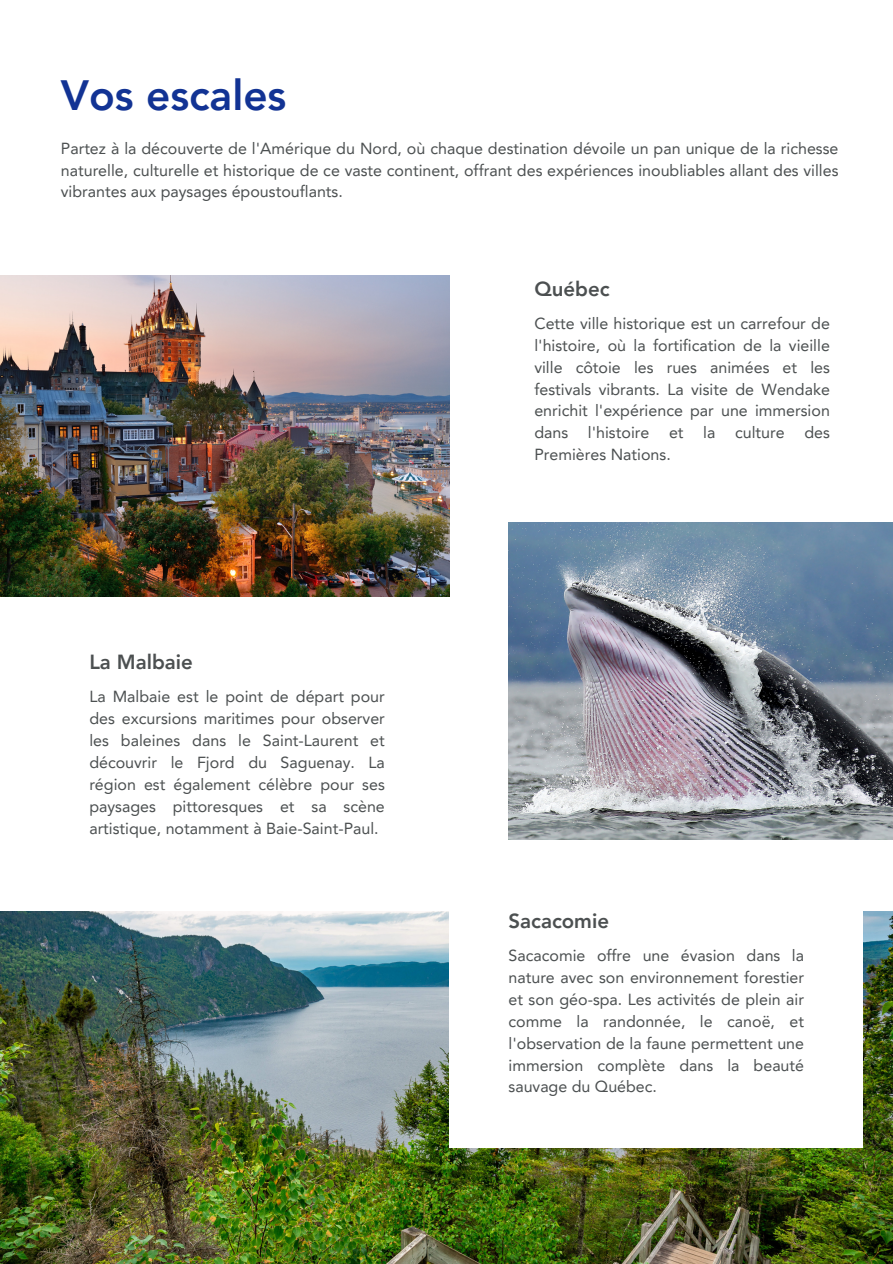
<style>
.page{position:relative;width:893px;height:1264px;background:#fff}
.page>*{position:absolute;margin:0;border:0;box-sizing:border-box;transform-origin:0 0}
.t1{font:800 42.3px "Avenir LT Pro";color:#123394}
.t2{font:800 20.4px "Avenir LT Pro";color:#4c5051}
.t3{font:16.05px/21.9px "Avenir LT Pro";color:#4c5051;text-align:justify}
</style>
<div class="page">
<img style="left:508px;top:522px;width:384px;height:317px">
<img style="left:0;top:911px;width:892px;height:352px">
<img style="left:0;top:275px;width:449px;height:321px">
<div style="left:449px;top:895px;width:413px;height:252px;background:#fff"></div>
<h2 class="t1" style="left:61px;top:78px;width:227px">Vos escales</h2>
<p class="t3" style="left:61px;top:139px;width:779px">Partez à la découverte de l'Amérique du Nord, où chaque destination dévoile un pan unique de la richesse naturelle, culturelle et historique de ce vaste continent, offrant des expériences inoubliables allant des villes vibrantes aux paysages époustouflants.</p>
<p class="t2" style="left:534px;top:280px;width:77px">Québec</p>
<p class="t2" style="left:89px;top:653px;width:105px">La Malbaie</p>
<p class="t3" style="left:89px;top:687px;width:297px">La Malbaie est le point de départ pour des excursions maritimes pour observer les baleines dans le Saint-Laurent et découvrir le Fjord du Saguenay. La région est également célèbre pour ses paysages pittoresques et sa scène artistique, notamment à Baie-Saint-Paul.</p>
<h2 class="t3" style="left:534px;top:314px;width:297px">Cette ville historique est un carrefour de l'histoire, où la fortification de la vieille ville côtoie les rues animées et les festivals vibrants. La visite de Wendake enrichit l'expérience par une immersion dans l'histoire et la culture des Premières Nations.</h2>
<h2 class="t2" style="left:508px;top:912px;width:102px">Sacacomie</h2>
<p class="t3" style="left:508px;top:946px;width:297px">Sacacomie offre une évasion dans la nature avec son environnement forestier et son géo-spa. Les activités de plein air comme la randonnée, le canoë, et l'observation de la faune permettent une immersion complète dans la beauté sauvage du Québec.</p>
</div>
